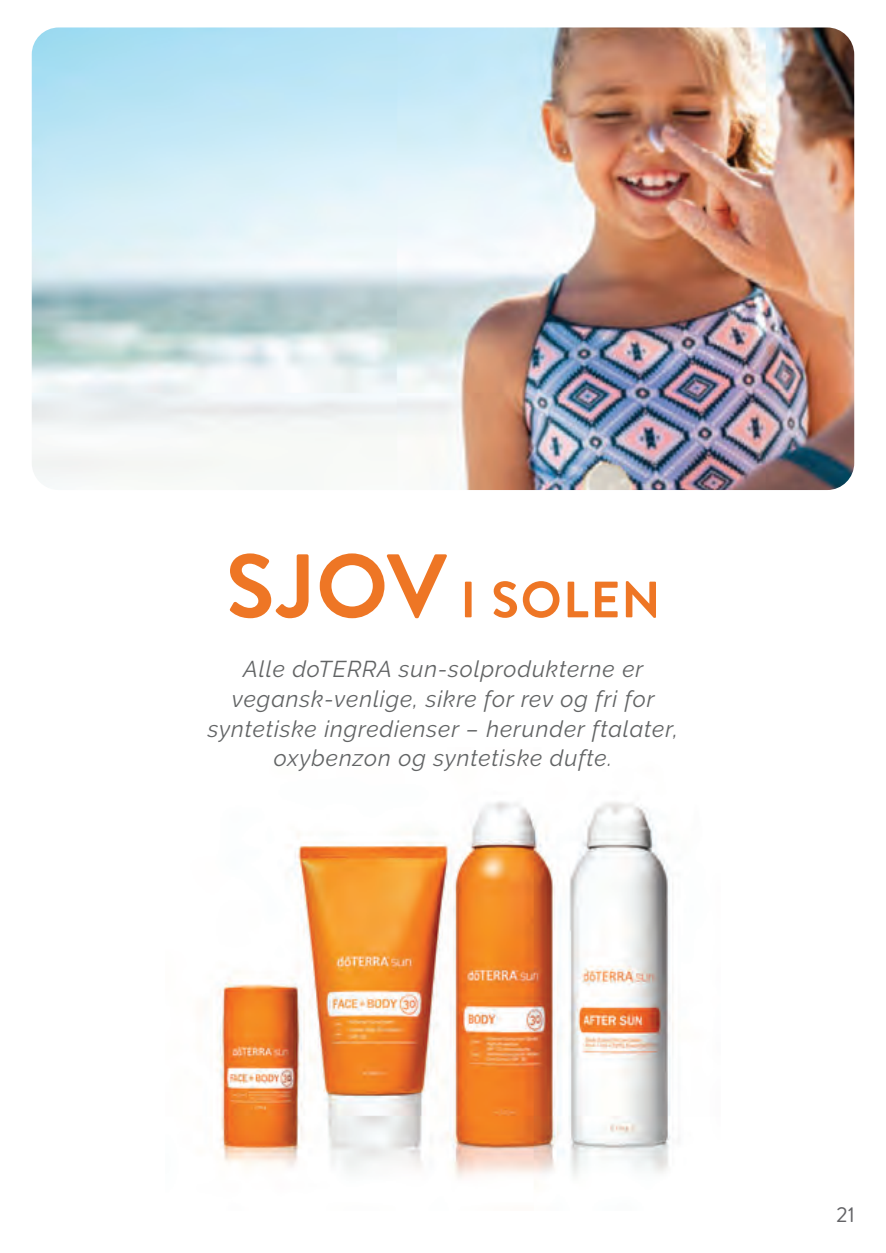
<style>
.page{position:relative;width:886px;height:1253px;background:#fff}
.page>*{position:absolute;margin:0;border:0;box-sizing:border-box;transform-origin:0 0}
.t1{font:700 51px "Brandon Text";letter-spacing:.03em;color:#ee7625}
.t2{font:italic 22.8px/29.7px "Raleway";letter-spacing:.04em;color:#626465;text-align:center}
.t3{font:21px "Brandon Text";color:#636366}
.s1{font-size:90px}
</style>
<div class="page">
<img style="left:217px;top:801px;width:457px;height:377px">
<img style="left:32px;top:27px;width:822px;height:463px">
<h1 class="t1" style="left:226px;top:564px;width:436px"><span class="s1">SJOV</span> I SOLEN</h1>
<p class="t2" style="left:208px;top:654px;width:472px">Alle doTERRA sun-solprodukterne er vegansk-venlige, sikre for rev og fri for syntetiske ingredienser – herunder ftalater, oxybenzon og syntetiske dufte.</p>
<p class="t3" style="left:836px;top:1200px;width:20px">21</p>
</div>
